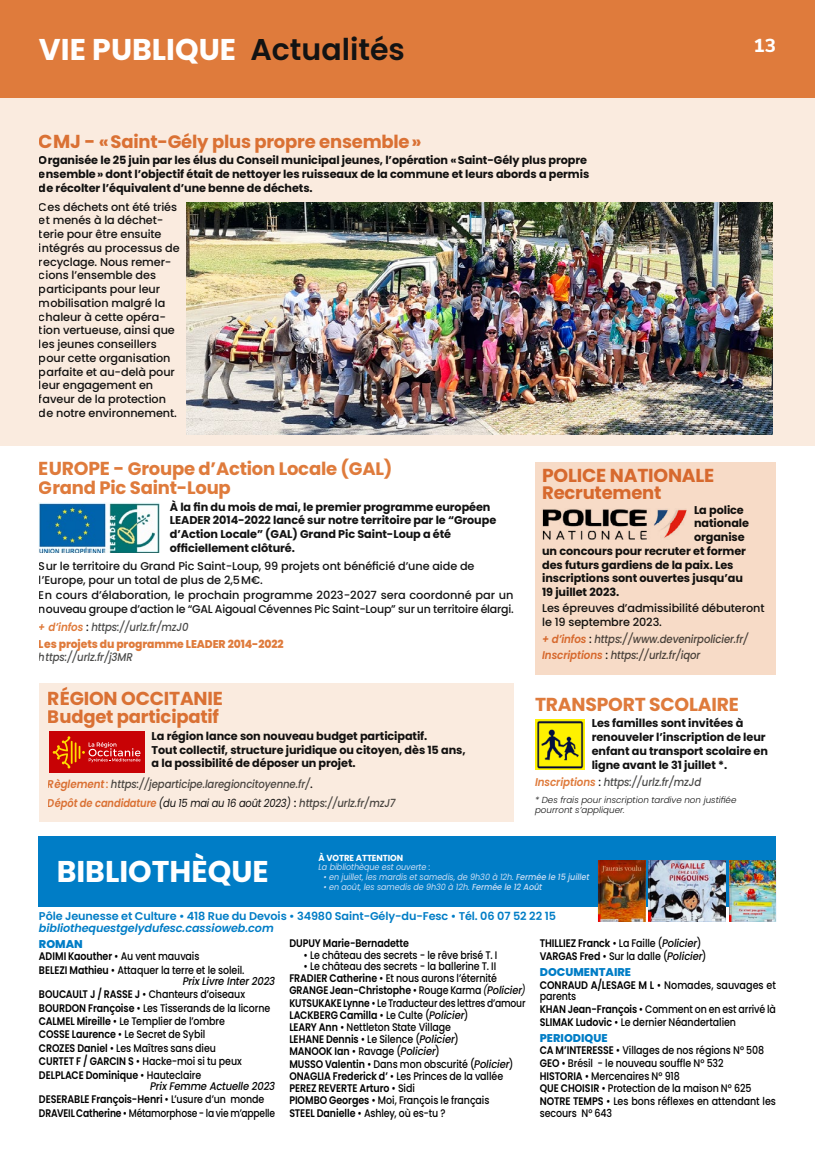
<style>
.page{position:relative;width:815px;height:1152px;background:#fff}
.page>*{position:absolute;margin:0;border:0;box-sizing:border-box;transform-origin:0 0}
.t1{font:700 30px "Poppins";color:#fff}
.t2{font:700 18.75px "Poppins";letter-spacing:-.01em;color:#df7b3c}
.t3{font:800 18.75px "Nunito Sans";color:#fff}
.t4{font:700 18px/18.8px "Poppins";letter-spacing:-.01em;color:#df7b3c}
.t5{font:700 11.25px/13.8px "Poppins";letter-spacing:-.01em;color:#131313}
.t6{font:500 11.25px/13.8px "Poppins";letter-spacing:-.01em;color:#131313}
.t7{font:italic 500 11.25px/19.4px "Poppins";letter-spacing:-.01em;color:#4b4b4a;scale:.9 1}
.t8{font:600 11.25px "Poppins";letter-spacing:-.01em;color:#007dc6}
.t9{font:800 11.25px/16.9px "Poppins";letter-spacing:-.01em;color:#df7b3c;scale:.96 1}
.t10{font:italic 600 11.25px "Poppins";letter-spacing:-.01em;color:#007dc6}
.t11{font:800 11.25px "Poppins";color:#007dc6}
.t12{font:500 11px/12.2px "Poppins";letter-spacing:-.01em;color:#000;scale:.86 1}
.t13{font:600 11px/12.9px "Poppins";letter-spacing:-.005em;color:#000;scale:.86 1}
.t14{font:500 11px/11.2px "Poppins";letter-spacing:-.01em;color:#000;scale:.87 1}
.t15{font:italic 8.75px "Poppins";letter-spacing:-.01em;color:#caddf4;scale:.92 1}
.t16{font:italic 300 8.75px/10px "Poppins";color:#131313}
.t17{font:700 8.75px "Poppins";letter-spacing:-.01em;color:#fff}
.s1{font-weight:600;color:#131313}
.s2{font-size:18.75px}
.s3{font-weight:600;font-style:italic}
.s4{font-weight:500;color:#131313}
.s5{font-weight:500;font-style:italic;color:#4b4b4a}
.s6{font-weight:600;color:#df7b3c}
.s7{font-style:normal;color:#df7b3c}
.s8{font-style:normal;color:#131313}
.s9{font-weight:400;color:#131313}
.s10{font-weight:500}
.s11{font-weight:500;font-style:italic}
.s12{font-weight:600}
.s13{font-weight:400;font-style:italic}
.s14{font-style:italic}
</style>
<div class="page">
<div style="left:39px;top:836px;width:737px;height:71px;background:#007dc6"></div>
<div style="left:0;top:92px;width:815px;height:353px;background:#faebdf"></div>
<div style="left:39px;top:683px;width:475px;height:138px;background:#faebdf"></div>
<img style="left:731px;top:862px;width:43px;height:57px">
<div style="left:729px;top:860px;width:47px;height:61px;border:1px solid #e5eefa"></div>
<img style="left:651px;top:862px;width:72px;height:57px">
<div style="left:649px;top:860px;width:76px;height:61px;border:1px solid #e5eefa"></div>
<img style="left:600px;top:862px;width:43px;height:57px">
<div style="left:535px;top:462px;width:241px;height:212px;background:#f7dbc7"></div>
<img style="left:39px;top:503px;width:120px;height:50px">
<img style="left:542px;top:509px;width:145px;height:31px">
<img style="left:535px;top:719px;width:50px;height:50px">
<img style="left:187px;top:202px;width:586px;height:232px">
<div style="left:49px;top:731px;width:96px;height:42px;background:#c80205"></div>
<svg style="left:53px;top:736px;width:88px;height:32px"></svg>
<div style="left:0;top:0;width:815px;height:97px;background:#df7b3c"></div>
<h1 class="t1" style="left:39px;top:32px;width:367px">VIE PUBLIQUE <span class="s1">Actualités</span></h1>
<h2 class="t3" style="left:753px;top:32px;width:24px">13</h2>
<h3 class="t4" style="left:39px;top:132px;width:384px"><span class="s2">CMJ -</span> «Saint-Gély plus propre ensemble»</h3>
<p class="t5" style="left:39px;top:154px;width:552px">Organisée le 25 juin par les élus du Conseil municipal jeunes, l’opération «Saint-Gély plus propre ensemble» dont l’objectif était de nettoyer les ruisseaux de la commune et leurs abords a permis de récolter l’équivalent d’une benne de déchets.</p>
<p class="t6" style="left:39px;top:200px;width:142px">Ces déchets ont été triés et menés à la déchet&shy;terie pour être ensuite intégrés au processus de recyclage. Nous remer&shy;cions l’ensemble des participants pour leur mobilisation malgré la chaleur à cette opéra&shy;tion vertueuse, ainsi que les jeunes conseillers pour cette organisation parfaite et au-delà pour leur engagement en faveur de la protection de notre environnement.</p>
<h3 class="t4" style="left:39px;top:459px;width:355px"><span class="s2">EUROPE -</span> Groupe d’Action Locale (GAL)<br>Grand Pic Saint-Loup</h3>
<p class="t5" style="left:170px;top:500px;width:328px">À la fin du mois de mai, le premier programme européen LEADER 2014-2022 lancé sur notre territoire par le “Groupe d’Action Locale” (GAL) Grand Pic Saint-Loup a été officiellement clôturé.</p>
<p class="t6" style="left:39px;top:559px;width:476px">Sur le territoire du Grand Pic Saint-Loup, 99 projets ont bénéficié d’une aide de l’Europe, pour un total de plus de 2,5M€.<br>En cours d’élaboration, le prochain programme 2023-2027 sera coordonné par un nouveau groupe d’action le “GAL Aigoual Cévennes Pic Saint-Loup” sur un territoire élargi.</p>
<p class="t9" style="left:39px;top:618px;width:256px"><span class="s3">+ d’infos</span> <span class="s4">:</span> <span class="s5">https://urlz.fr/mzJ0<br></span>Les projets du programme LEADER 2014-2022</p>
<p class="t7" style="left:39px;top:648px;width:106px">https://urlz.fr/j3MR</p>
<h2 class="t2" style="left:48px;top:687px;width:177px">RÉGION OCCITANIE</h2>
<h3 class="t4" style="left:48px;top:708px;width:173px">Budget participatif</h3>
<p class="t5" style="left:152px;top:729px;width:315px">La région lance son nouveau budget participatif.<br>Tout collectif, structure juridique ou citoyen, dès 15 ans, a la possibilité de déposer un projet.</p>
<p class="t7" style="left:48px;top:774px;width:388px"><span class="s6">Règlement</span><span class="s7">:</span> https://jeparticipe.laregioncitoyenne.fr/<span class="s8">.<br></span><span class="s6">Dépôt de candidature</span> <span class="s9">(du 15 mai au 16 août 2023)</span> <span class="s8">:</span> https://urlz.fr/mzJ7</p>
<h2 class="t2" style="left:542px;top:465px;width:174px">POLICE NATIONALE</h2>
<h3 class="t4" style="left:542px;top:483px;width:121px">Recrutement</h3>
<p class="t5" style="left:694px;top:503px;width:51px">La police</p>
<p class="t5" style="left:694px;top:516px;width:57px">nationale</p>
<p class="t5" style="left:694px;top:530px;width:52px">organise</p>
<p class="t5" style="left:542px;top:544px;width:205px">un concours pour recruter et former</p>
<p class="t5" style="left:542px;top:558px;width:193px">des futurs gardiens de la paix. Les</p>
<p class="t5" style="left:542px;top:571px;width:202px">inscriptions sont ouvertes jusqu’au</p>
<p class="t5" style="left:542px;top:585px;width:79px">19 juillet 2023.</p>
<p class="t6" style="left:542px;top:601px;width:224px">Les épreuves d’admissibilité débuteront le 19 septembre 2023.</p>
<p class="t7" style="left:542px;top:631px;width:231px;line-height:16px"><span class="s6">+ d’infos</span> <span class="s8">:</span> https://www.devenirpolicier.fr/<br><span class="s6">Inscriptions</span> <span class="s8">:</span> https://urlz.fr/iqor</p>
<h2 class="t2" style="left:535px;top:693px;width:205px">TRANSPORT SCOLAIRE</h2>
<p class="t5" style="left:592px;top:716px;width:178px">Les familles sont invitées à renouveler l’inscription de leur enfant au transport scolaire en ligne avant le 31 juillet *.</p>
<p class="t7" style="left:535px;top:772px;width:186px"><span class="s6">Inscriptions</span> <span class="s8">:</span> https://urlz.fr/mzJd</p>
<p class="t16" style="left:535px;top:795px;width:203px">* Des frais pour inscription tardive non justifiée pourront s’appliquer.</p>
<p class="t17" style="left:319px;top:852px;width:86px">À VOTRE ATTENTION</p>
<p class="t15" style="left:319px;top:862px;width:123px">La bibliothèque est ouverte :</p>
<p class="t15" style="left:324px;top:872px;width:291px">• en juillet, les mardis et samedis, de 9h30 à 12h. <span class="s10">Fermée le 15 juillet</span></p>
<p class="t15" style="left:324px;top:882px;width:239px">• en août, les samedis de 9h30 à 12h. <span class="s10">Fermée le 12 Août</span></p>
<p class="t8" style="left:39px;top:909px;width:518px">Pôle Jeunesse et Culture • 418 Rue du Devois • 34980 Saint-Gély-du-Fesc • Tél. 06 07 52 22 15</p>
<p class="t10" style="left:39px;top:921px;width:236px">bibliothequestgelydufesc.cassioweb.com</p>
<h1 class="t1" style="left:57px;top:854px;width:214px">BIBLIOTHÈQUE</h1>
<p class="t13" style="left:540px;top:937px;width:195px">THILLIEZ Franck <span class="s10">• La Faille (</span><span class="s11">Policier</span><span class="s10">)<br></span>VARGAS Fred <span class="s10">• Sur la dalle (</span><span class="s11">Policier</span><span class="s10">)</span></p>
<p class="t11" style="left:540px;top:966px;width:93px">DOCUMENTAIRE</p>
<p class="t14" style="left:540px;top:979px;width:273px"><span class="s12">CONRAUD A/LESAGE M L</span> • Nomades, sauvages et parents</p>
<p class="t12" style="left:540px;top:1002px;width:276px;line-height:12.9px"><span class="s12">KHAN Jean-François</span> • Comment on en est arrivé là<br><span class="s12">SLIMAK Ludovic</span> • Le dernier Néandertalien</p>
<p class="t11" style="left:540px;top:1031px;width:69px">PERIODIQUE</p>
<p class="t12" style="left:540px;top:1043px;width:276px;line-height:12.9px"><span class="s12">CA M’INTERESSE</span> • Villages de nos régions N° 508<br><span class="s12">GEO</span> • Brésil - le nouveau souffle N° 532<br><span class="s12">HISTORIA</span> • Mercenaires N° 918<br><span class="s12">QUE CHOISIR</span> • Protection de la maison N° 625<br><span class="s12">NOTRE TEMPS</span> • Les bons réflexes en attendant les</p>
<p class="t12" style="left:540px;top:1106px;width:86px">secours N° 643</p>
<p class="t13" style="left:289px;top:937px;width:141px">DUPUY Marie-Bernadette</p>
<p class="t12" style="left:304px;top:948px;width:227px">• Le château des secrets - le rêve brisé T. I</p>
<p class="t12" style="left:289px;top:960px;width:276px;text-indent:14px">• Le château des secrets - la ballerine T. II <span class="s12">FRADIER Catherine</span> • Et nous aurons l’éternité <span class="s12">GRANGE Jean-Christophe</span> • Rouge Karma <span class="s13">(</span><span class="s14">Policier</span><span class="s13">)<br></span><span class="s12">KUTSUKAKE Lynne</span> • Le Traducteur des lettres d’amour <span class="s12">LACKBERG Camilla</span> • Le Culte (<span class="s14">Policier</span>)<br><span class="s12">LEARY Ann</span> • Nettleton State Village<br><span class="s12">LEHANE Dennis</span> • Le Silence (<span class="s14">Policier</span>)<br><span class="s12">MANOOK Ian</span> • Ravage (<span class="s14">Policier</span>)<br><span class="s12">MUSSO Valentin</span> • Dans mon obscurité (<span class="s14">Policier</span>)<br><span class="s12">ONAGLIA Frederick d’</span> • Les Princes de la vallée <span class="s12">PEREZ REVERTE Arturo</span> • Sidi<br><span class="s12">PIOMBO Georges</span> • Moi, François le français<br><span class="s12">STEEL Danielle</span> • Ashley, où es-tu ?</p>
<p class="t11" style="left:39px;top:937px;width:45px">ROMAN</p>
<p class="t12" style="left:39px;top:950px;width:241px;line-height:13.4px"><span class="s12">ADIMI Kaouther</span> • Au vent mauvais<br><span class="s12">BELEZI Mathieu</span> • Attaquer la terre et le soleil.</p>
<p class="t12" style="left:39px;top:974px;width:276px;line-height:13.4px;text-indent:144px"><span class="s14">Prix Livre Inter 2023<br></span><span class="s12">BOUCAULT J / RASSE J</span> • Chanteurs d’oiseaux <span class="s12">BOURDON Françoise</span> • Les Tisserands de la licorne <span class="s12">CALMEL Mireille</span> • Le Templier de l’ombre<br><span class="s12">COSSE Laurence</span> • Le Secret de Sybil<br><span class="s12">CROZES Daniel</span> • Les Maîtres sans dieu<br><span class="s12">CURTET F / GARCIN S</span> • Hacke-moi si tu peux <span class="s12">DELPLACE Dominique</span> • Hauteclaire</p>
<p class="t12" style="left:39px;top:1079px;width:276px;line-height:13.4px;text-indent:111px"><span class="s14">Prix Femme Actuelle 2023<br></span><span class="s12">DESERABLE François-Henri</span> • L’usure d’un monde<br><span class="s12">DRAVEIL Catherine</span> • Métamorphose - la vie m’appelle</p>
</div>
